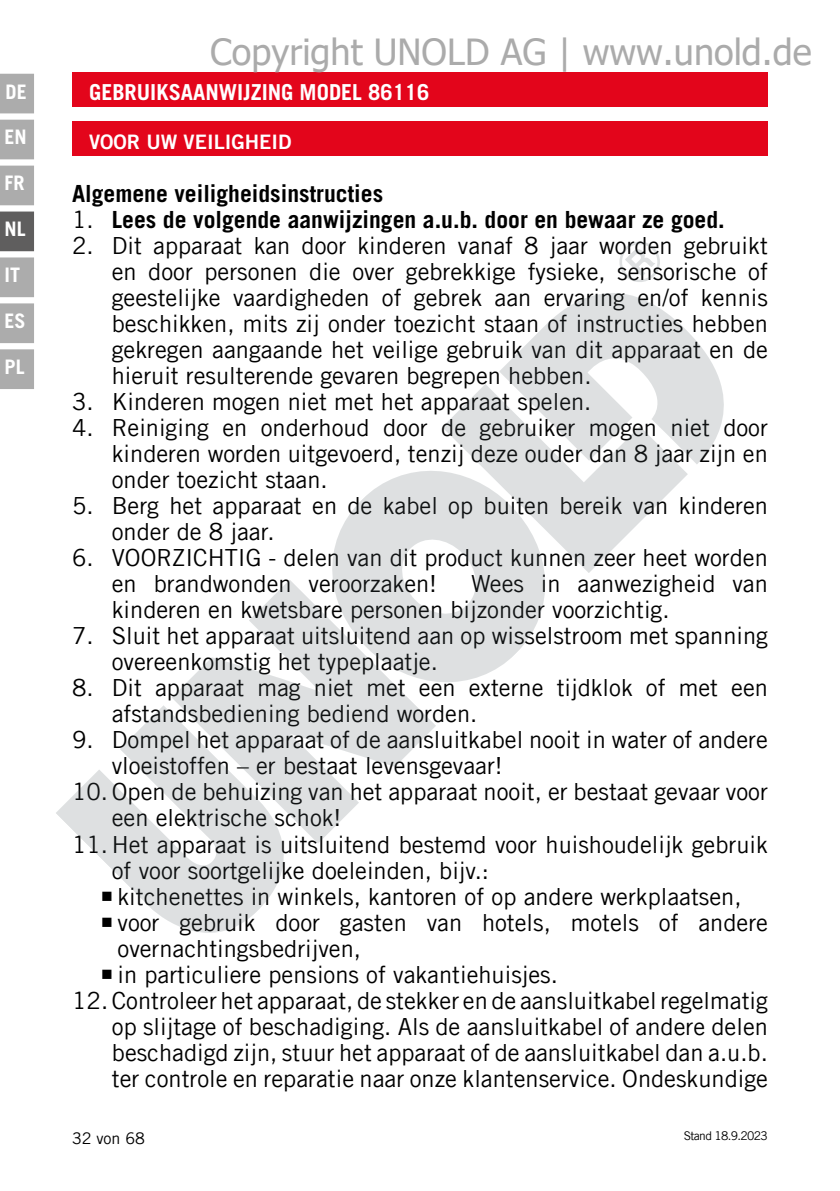
<style>
.page{position:relative;width:840px;height:1191px;background:#fff}
.page>*{position:absolute;margin:0;border:0;box-sizing:border-box;transform-origin:0 0}
.t1{font:36px "Tahoma";color:#ababab}
.t2{font:23.6px/26px "Trade Gothic LT Com";color:#000}
.t3{font:700 23.6px "Trade Gothic LT Com";color:#000}
.t4{font:700 22px "Trade Gothic LT Com";color:#fff}
.t5{font:20px "Trade Gothic LT Com Bd 2";color:#fff}
.t6{font:700 20px "Trade Gothic LT Com";color:#fff}
.t7{font:16px "Trade Gothic LT Com";color:#000}
.t8{font:12px "Trade Gothic LT Com";letter-spacing:-.055em;color:#000}
.s1{font-weight:400}
</style>
<div class="page">
<div style="left:0;top:74px;width:34px;height:39px;background:#acacac"></div>
<div style="left:0;top:120px;width:34px;height:39px;background:#acacac"></div>
<div style="left:0;top:166px;width:34px;height:39px;background:#acacac"></div>
<div style="left:0;top:211px;width:34px;height:40px;background:#5f5e5e"></div>
<div style="left:0;top:257px;width:34px;height:40px;background:#acacac"></div>
<div style="left:0;top:303px;width:34px;height:40px;background:#acacac"></div>
<div style="left:0;top:349px;width:34px;height:40px;background:#acacac"></div>
<div style="left:72px;top:72px;width:695px;height:34px;background:#e3051b"></div>
<div style="left:72px;top:122px;width:695px;height:34px;background:#e3051b"></div>
<svg style="left:543px;top:293px;width:181px;height:182px;fill:#dee0e1"></svg>
<svg style="left:442px;top:328px;width:245px;height:245px;fill:#dee0e1"></svg>
<svg style="left:332px;top:428px;width:255px;height:254px;fill:#dee0e1"></svg>
<svg style="left:172px;top:579px;width:264px;height:264px;fill:#dee0e1"></svg>
<svg style="left:56px;top:702px;width:260px;height:231px;fill:#dee0e1"></svg>
<svg style="left:619px;top:241px;width:41px;height:41px"></svg>
<svg style="left:102px;top:891px;width:9px;height:9px"></svg>
<svg style="left:102px;top:917px;width:9px;height:9px"></svg>
<p class="t6" style="left:6px;top:80px;width:23px">DE</p>
<p class="t6" style="left:5px;top:125px;width:24px">EN</p>
<p class="t6" style="left:5px;top:171px;width:22px">FR</p>
<p class="t6" style="left:5px;top:217px;width:23px">NL</p>
<p class="t6" style="left:5px;top:262px;width:17px">IT</p>
<p class="t6" style="left:5px;top:308px;width:23px">ES</p>
<p class="t6" style="left:5px;top:354px;width:22px">PL</p>
<h1 class="t1" style="left:210px;top:27px;width:602px">Copyright UNOLD AG | www.unold.de</h1>
<p class="t4" style="left:89px;top:78px;width:341px">GEBRUIKSAANWIJZING MODEL 86116</p>
<p class="t5" style="left:89px;top:129px;width:204px">VOOR UW VEILIGHEID</p>
<p class="t3" style="left:72px;top:179px;width:312px">Algemene veiligheidsinstructies</p>
<p class="t3" style="left:72px;top:205px;width:654px"><span class="s1">1.</span> Lees de volgende aanwijzingen a.u.b. door en bewaar ze goed.</p>
<p class="t2" style="left:112px;top:232px;width:657px;text-align:justify;text-indent:-40px">2. Dit apparaat kan door kinderen vanaf 8 jaar worden gebruikt en door personen die over gebrekkige fysieke, sensorische of geestelijke vaardigheden of gebrek aan ervaring en/of kennis beschikken, mits zij onder toezicht staan of instructies hebben gekregen aangaande het veilige gebruik van dit apparaat en de hieruit resulterende gevaren begrepen hebben.</p>
<p class="t2" style="left:72px;top:388px;width:520px">3. Kinderen mogen niet met het apparaat spelen.</p>
<p class="t2" style="left:112px;top:414px;width:657px;text-align:justify;text-indent:-40px">4. Reiniging en onderhoud door de gebruiker mogen niet door kinderen worden uitgevoerd, tenzij deze ouder dan 8 jaar zijn en onder toezicht staan.</p>
<p class="t2" style="left:112px;top:492px;width:657px;text-indent:-40px">5. Berg het apparaat en de kabel op buiten bereik van kinderen onder de 8 jaar.</p>
<p class="t2" style="left:112px;top:544px;width:657px;text-indent:-40px">6. VOORZICHTIG - delen van dit product kunnen zeer heet worden en brandwonden veroorzaken!</p>
<p class="t2" style="left:112px;top:570px;width:657px;text-indent:359px">Wees in aanwezigheid van kinderen en kwetsbare personen bijzonder voorzichtig.</p>
<p class="t2" style="left:112px;top:622px;width:657px;text-indent:-40px">7. Sluit het apparaat uitsluitend aan op wisselstroom met spanning overeenkomstig het typeplaatje.</p>
<p class="t2" style="left:112px;top:674px;width:657px;text-indent:-40px">8. Dit apparaat mag niet met een externe tijdklok of met een afstandsbediening bediend worden.</p>
<p class="t2" style="left:72px;top:726px;width:697px">9. Dompel het apparaat of de aansluitkabel nooit in water of andere</p>
<p class="t2" style="left:112px;top:752px;width:392px">vloeistoffen – er bestaat levensgevaar!</p>
<p class="t2" style="left:72px;top:778px;width:697px">10.Open de behuizing van het apparaat nooit, er bestaat gevaar voor</p>
<p class="t2" style="left:112px;top:804px;width:231px">een elektrische schok!</p>
<p class="t2" style="left:112px;top:830px;width:657px;text-indent:-40px">11. Het apparaat is uitsluitend bestemd voor huishoudelijk gebruik of voor soortgelijke doeleinden, bijv.:<br>kitchenettes in winkels, kantoren of op andere werkplaatsen, voor gebruik door gasten van hotels, motels of andere overnachtingsbedrijven,<br>in particuliere pensions of vakantiehuisjes.</p>
<p class="t2" style="left:112px;top:987px;width:657px;text-align:justify;text-indent:-40px">12. Controleer het apparaat, de stekker en de aansluitkabel regelmatig op slijtage of beschadiging. Als de aansluitkabel of andere delen beschadigd zijn, stuur het apparaat of de aansluitkabel dan a.u.b. ter controle en reparatie naar onze klantenservice. Ondeskundige</p>
<p class="t7" style="left:72px;top:1128px;width:74px">32 von 68</p>
<p class="t8" style="left:683px;top:1128px;width:85px">Stand 18.9.2023</p>
</div>
